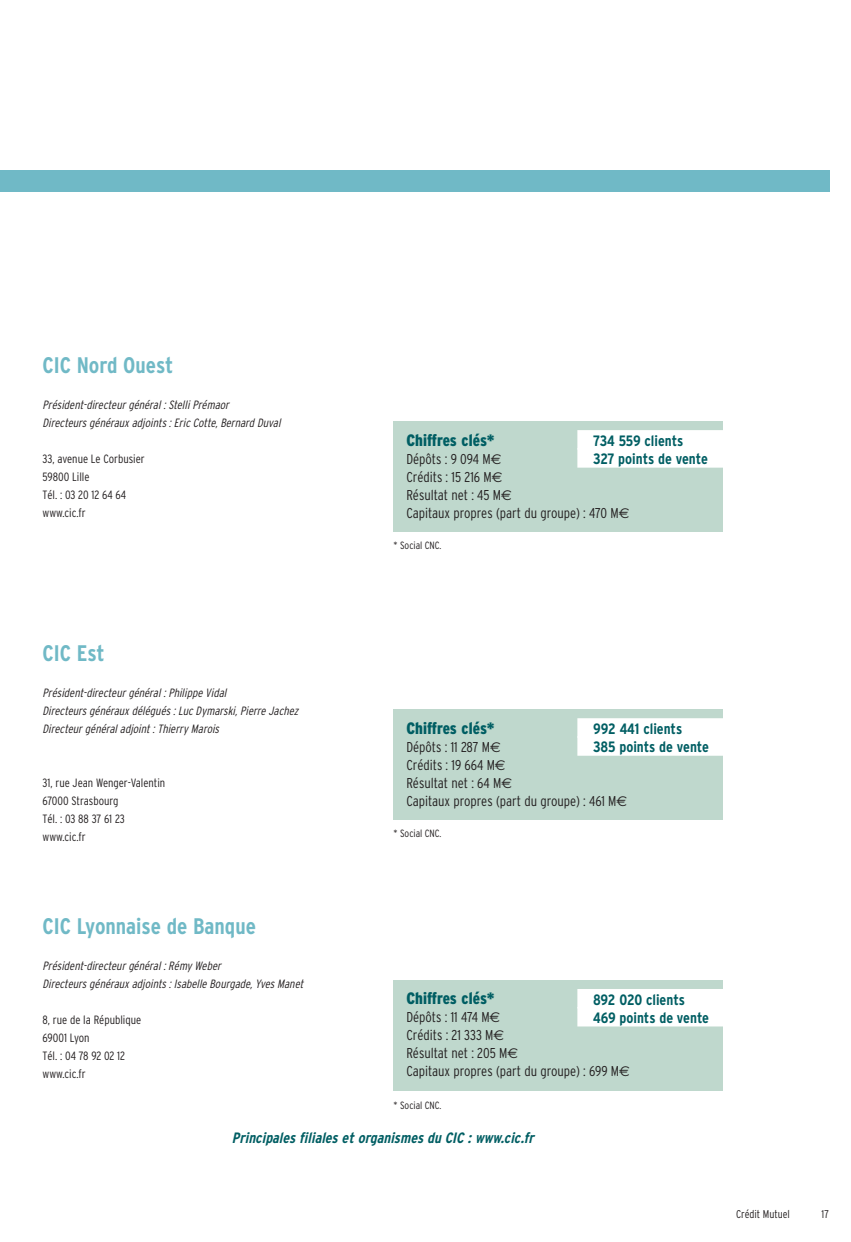
<style>
.page{position:relative;width:851px;height:1242px;background:#fff}
.page>*{position:absolute;margin:0;border:0;box-sizing:border-box;transform-origin:0 0}
.t1{font:700 condensed 22.5px "Interstate";color:#70b9c6}
.t2{font:900 condensed 16.5px "Interstate";color:#005e63}
.t3{font:700 condensed 15px/18px "Interstate";color:#005e63}
.t4{font:italic 700 condensed 15px "Interstate";color:#005e63}
.t5{font:300 condensed 14.25px/18px "Interstate";color:#231f20}
.t6{font:italic 300 condensed 12px/18px "Interstate";color:#231f20}
.t7{font:300 condensed 12px/18px "Interstate";color:#231f20}
.t8{font:300 condensed 11.25px "Interstate";color:#231f20}
.t9{font:300 condensed 10.5px "Interstate";color:#231f20}
.s1{font-family:"Euro Sans";font-weight:400;font-stretch:normal}
</style>
<div class="page">
<div style="left:0;top:170px;width:829px;height:21px;background:#70b9c6"></div>
<div style="left:393px;top:421px;width:330px;height:110px;background:#bfd8cd"></div>
<div style="left:577px;top:430px;width:146px;height:19px;background:#fff"></div>
<div style="left:577px;top:448px;width:146px;height:19px;background:#fff"></div>
<div style="left:393px;top:980px;width:330px;height:110px;background:#bfd8cd"></div>
<div style="left:577px;top:989px;width:146px;height:19px;background:#fff"></div>
<div style="left:577px;top:1007px;width:146px;height:19px;background:#fff"></div>
<div style="left:393px;top:709px;width:330px;height:111px;background:#bfd8cd"></div>
<div style="left:577px;top:718px;width:146px;height:19px;background:#fff"></div>
<div style="left:577px;top:736px;width:146px;height:19px;background:#fff"></div>
<h1 class="t1" style="left:43px;top:357px;width:132px">CIC Nord Ouest</h1>
<p class="t6" style="left:43px;top:397px;width:239px">Président-directeur général : Stelli Prémaor<br>Directeurs généraux adjoints : Eric Cotte, Bernard Duval</p>
<p class="t7" style="left:43px;top:451px;width:104px">33, avenue Le Corbusier<br>59800 Lille<br>Tél. : 03 20 12 64 64 www.cic.fr</p>
<h2 class="t2" style="left:406px;top:433px;width:90px">Chiffres clés*</h2>
<p class="t5" style="left:406px;top:451px;width:224px">Dépôts : 9 094 M<span class="s1">€<br></span>Crédits : 15 216 M<span class="s1">€<br></span>Résultat net : 45 M<span class="s1">€<br></span>Capitaux propres (part du groupe) : 470 M<span class="s1">€</span></p>
<p class="t3" style="left:593px;top:433px;width:116px">734 559 clients<br>327 points de vente</p>
<p class="t9" style="left:393px;top:541px;width:49px">* Social CNC.</p>
<h1 class="t1" style="left:43px;top:645px;width:64px">CIC Est</h1>
<p class="t6" style="left:43px;top:685px;width:257px">Président-directeur général : Philippe Vidal<br>Directeurs généraux délégués : Luc Dymarski, Pierre Jachez<br>Directeur général adjoint : Thierry Marois</p>
<p class="t7" style="left:43px;top:775px;width:124px">31, rue Jean Wenger-Valentin<br>67000 Strasbourg<br>Tél. : 03 88 37 61 23 www.cic.fr</p>
<h2 class="t2" style="left:406px;top:721px;width:90px">Chiffres clés*</h2>
<p class="t5" style="left:406px;top:739px;width:222px">Dépôts : 11 287 M<span class="s1">€<br></span>Crédits : 19 664 M<span class="s1">€<br></span>Résultat net : 64 M<span class="s1">€<br></span>Capitaux propres (part du groupe) : 461 M<span class="s1">€</span></p>
<p class="t3" style="left:593px;top:721px;width:117px">992 441 clients<br>385 points de vente</p>
<p class="t9" style="left:393px;top:830px;width:49px">* Social CNC.</p>
<h1 class="t1" style="left:43px;top:918px;width:215px">CIC Lyonnaise de Banque</h1>
<p class="t6" style="left:43px;top:958px;width:262px">Président-directeur général : Rémy Weber<br>Directeurs généraux adjoints : Isabelle Bourgade, Yves Manet</p>
<p class="t7" style="left:43px;top:1012px;width:100px">8, rue de la République<br>69001 Lyon<br>Tél. : 04 78 92 02 12 www.cic.fr</p>
<h2 class="t2" style="left:406px;top:992px;width:90px">Chiffres clés*</h2>
<p class="t5" style="left:406px;top:1009px;width:225px">Dépôts : 11 474 M<span class="s1">€<br></span>Crédits : 21 333 M<span class="s1">€<br></span>Résultat net : 205 M<span class="s1">€<br></span>Capitaux propres (part du groupe) : 699 M<span class="s1">€</span></p>
<p class="t3" style="left:593px;top:992px;width:117px">892 020 clients<br>469 points de vente</p>
<p class="t9" style="left:393px;top:1101px;width:49px">* Social CNC.</p>
<p class="t4" style="left:232px;top:1132px;width:303px">Principales filiales et organismes du CIC : www.cic.fr</p>
<p class="t8" style="left:736px;top:1210px;width:55px">Crédit Mutuel</p>
<p class="t8" style="left:821px;top:1210px;width:9px">17</p>
</div>
